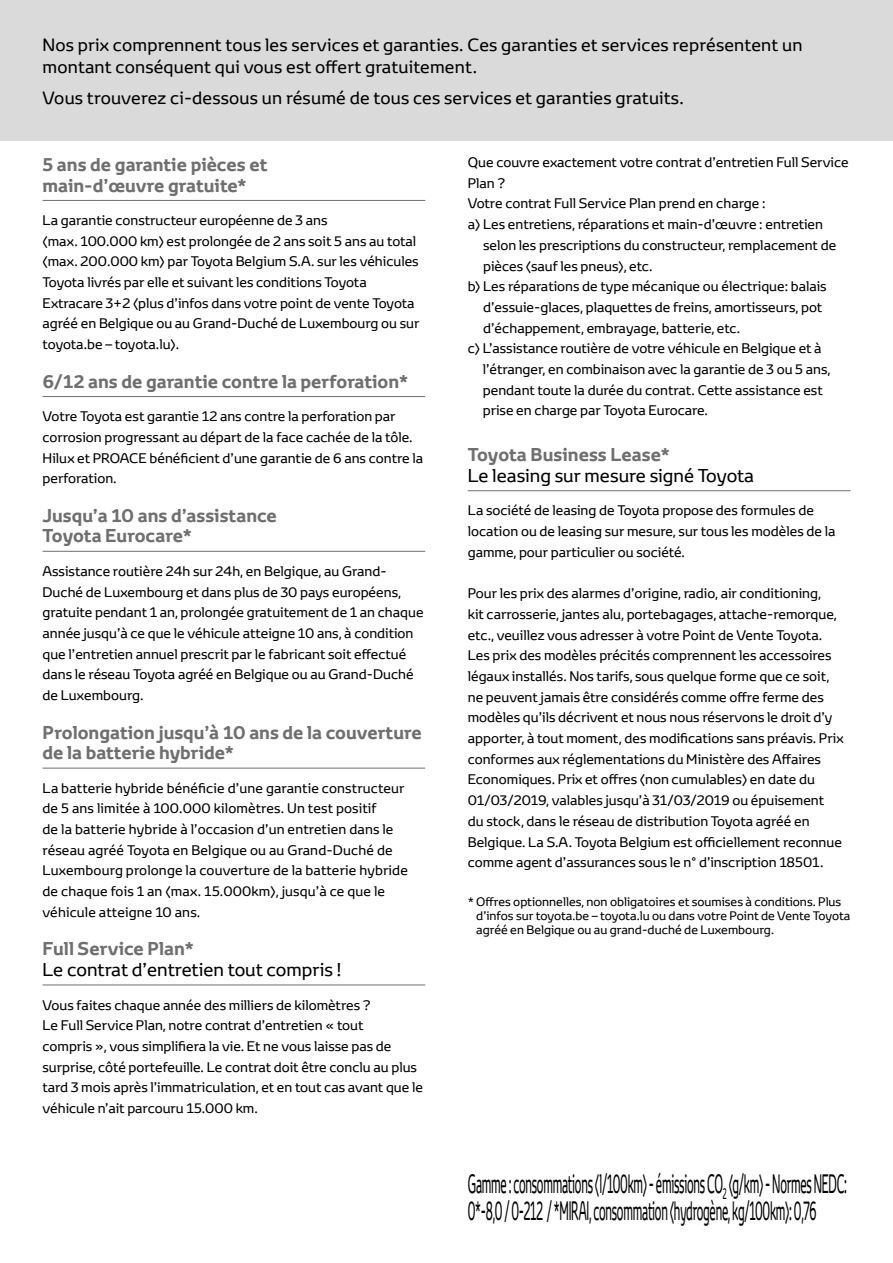
<style>
.page{position:relative;width:893px;height:1263px;background:#fff}
.page>*{position:absolute;margin:0;border:0;box-sizing:border-box;transform-origin:0 0}
.t1{font:25.8px/27px "Toyota Display";letter-spacing:-.02em;color:#000;scale:.43 1}
.t2{font:700 18px/20.7px "Toyota Display";color:#706f6f}
.t3{font:18px "Toyota Display";color:#000}
.t4{font:17.25px/22.5px "Toyota Display";letter-spacing:.01em;color:#000}
.t5{font:13.5px/20.7px "Toyota Display";color:#000}
.t6{font:12px/14.4px "Toyota Display";color:#000}
</style>
<div class="page">
<div style="left:0;top:0;width:893px;height:140px;background:#dadada"></div>
<hr style="left:43px;top:200px;width:382px;height:1px;background:#706f6f">
<hr style="left:43px;top:396px;width:382px;height:1px;background:#706f6f">
<hr style="left:43px;top:551px;width:382px;height:1px;background:#706f6f">
<hr style="left:43px;top:768px;width:382px;height:1px;background:#706f6f">
<hr style="left:43px;top:984px;width:382px;height:1px;background:#706f6f">
<hr style="left:468px;top:490px;width:382px;height:1px;background:#706f6f">
<p class="t4" style="left:43px;top:33px;width:762px">Nos prix comprennent tous les services et garanties. Ces garanties et services représentent un montant conséquent qui vous est offert gratuitement.</p>
<p class="t4" style="left:43px;top:86px;width:643px">Vous trouverez ci-dessous un résumé de tous ces services et garanties gratuits.</p>
<h2 class="t2" style="left:43px;top:154px;width:227px">5 ans de garantie pièces et main-d’œuvre gratuite*</h2>
<p class="t5" style="left:43px;top:210px;width:378px">La garantie constructeur européenne de 3 ans<br>(max. 100.000 km) est prolongée de 2 ans soit 5 ans au total (max. 200.000 km) par Toyota Belgium S.A. sur les véhicules Toyota livrés par elle et suivant les conditions Toyota Extracare 3+2 (plus d’infos dans votre point de vente Toyota agréé en Belgique ou au Grand-Duché de Luxembourg ou sur toyota.be – toyota.lu).</p>
<h2 class="t2" style="left:43px;top:371px;width:367px">6/12 ans de garantie contre la perforation*</h2>
<p class="t5" style="left:43px;top:406px;width:382px">Votre Toyota est garantie 12 ans contre la perforation par corrosion progressant au départ de la face cachée de la tôle.<br>Hilux et PROACE bénéficient d’une garantie de 6 ans contre la perforation.</p>
<h2 class="t2" style="left:43px;top:505px;width:236px">Jusqu’a 10 ans d’assistance<br>Toyota Eurocare*</h2>
<p class="t5" style="left:43px;top:560px;width:383px">Assistance routière 24h sur 24h, en Belgique, au Grand-Duché de Luxembourg et dans plus de 30 pays européens, gratuite pendant 1 an, prolongée gratuitement de 1 an chaque année jusqu’à ce que le véhicule atteigne 10 ans, à condition que l’entretien annuel prescrit par le fabricant soit effectué dans le réseau Toyota agréé en Belgique ou au Grand-Duché de Luxembourg.</p>
<h2 class="t2" style="left:43px;top:721px;width:381px">Prolongation jusqu’à 10 ans de la couverture de la batterie hybride*</h2>
<p class="t5" style="left:43px;top:777px;width:367px">La batterie hybride bénéficie d’une garantie constructeur de 5 ans limitée à 100.000 kilomètres. Un test positif<br>de la batterie hybride à l’occasion d’un entretien dans le réseau agréé Toyota en Belgique ou au Grand-Duché de Luxembourg prolonge la couverture de la batterie hybride de chaque fois 1 an (max. 15.000km), jusqu’à ce que le véhicule atteigne 10 ans.</p>
<h2 class="t2" style="left:43px;top:938px;width:153px">Full Service Plan*</h2>
<h2 class="t3" style="left:43px;top:957px;width:301px">Le contrat d’entretien tout compris !</h2>
<p class="t5" style="left:43px;top:994px;width:382px">Vous faites chaque année des milliers de kilomètres ?<br>Le Full Service Plan, notre contrat d’entretien « tout<br>compris », vous simplifiera la vie. Et ne vous laisse pas de surprise, côté portefeuille. Le contrat doit être conclu au plus tard 3 mois après l’immatriculation, et en tout cas avant que le véhicule n’ait parcouru 15.000 km.</p>
<p class="t5" style="left:468px;top:152px;width:382px">Que couvre exactement votre contrat d’entretien Full Service Plan ?<br>Votre contrat Full Service Plan prend en charge :<br>a) Les entretiens, réparations et main-d’œuvre : entretien</p>
<p class="t5" style="left:483px;top:234px;width:355px">selon les prescriptions du constructeur, remplacement de</p>
<p class="t5" style="left:483px;top:255px;width:171px">pièces (sauf les pneus), etc.</p>
<p class="t5" style="left:468px;top:276px;width:360px">b) Les réparations de type mécanique ou électrique: balais</p>
<p class="t5" style="left:483px;top:296px;width:341px">d’essuie-glaces, plaquettes de freins, amortisseurs, pot</p>
<p class="t5" style="left:483px;top:317px;width:259px">d’échappement, embrayage, batterie, etc.</p>
<p class="t5" style="left:468px;top:338px;width:355px">c) L’assistance routière de votre véhicule en Belgique et à</p>
<p class="t5" style="left:483px;top:359px;width:349px">l’étranger, en combinaison avec la garantie de 3 ou 5 ans,</p>
<p class="t5" style="left:483px;top:379px;width:341px">pendant toute la durée du contrat. Cette assistance est</p>
<p class="t5" style="left:483px;top:400px;width:227px">prise en charge par Toyota Eurocare.</p>
<h2 class="t2" style="left:468px;top:444px;width:203px">Toyota Business Lease*</h2>
<h2 class="t3" style="left:468px;top:463px;width:288px">Le leasing sur mesure signé Toyota</h2>
<p class="t5" style="left:468px;top:500px;width:369px">La société de leasing de Toyota propose des formules de location ou de leasing sur mesure, sur tous les modèles de la gamme, pour particulier ou société.</p>
<p class="t5" style="left:468px;top:583px;width:377px">Pour les prix des alarmes d’origine, radio, air conditioning,<br>kit carrosserie, jantes alu, portebagages, attache-remorque, etc., veuillez vous adresser à votre Point de Vente Toyota.<br>Les prix des modèles précités comprennent les accessoires légaux installés. Nos tarifs, sous quelque forme que ce soit, ne peuvent jamais être considérés comme offre ferme des modèles qu’ils décrivent et nous nous réservons le droit d’y apporter, à tout moment, des modifications sans préavis. Prix conformes aux réglementations du Ministère des Affaires Economiques. Prix et offres (non cumulables) en date du 01/03/2019, valables jusqu’à 31/03/2019 ou épuisement<br>du stock, dans le réseau de distribution Toyota agréé en Belgique. La S.A. Toyota Belgium est officiellement reconnue comme agent d’assurances sous le n° d’inscription 18501.</p>
<p class="t6" style="left:476px;top:894px;width:376px;text-indent:-8px">* Offres optionnelles, non obligatoires et soumises à conditions. Plus d’infos sur toyota.be – toyota.lu ou dans votre Point de Vente Toyota agréé en Belgique ou au grand-duché de Luxembourg.</p>
<h1 class="t1" style="left:468px;top:1170px;width:884px">Gamme : consommations (l/100km) - émissions CO<sub>2</sub> (g/km) - Normes NEDC:<br>0*-8,0 / 0-212 / *MIRAI, consommation (hydrogène, kg/100km): 0,76</h1>
</div>
